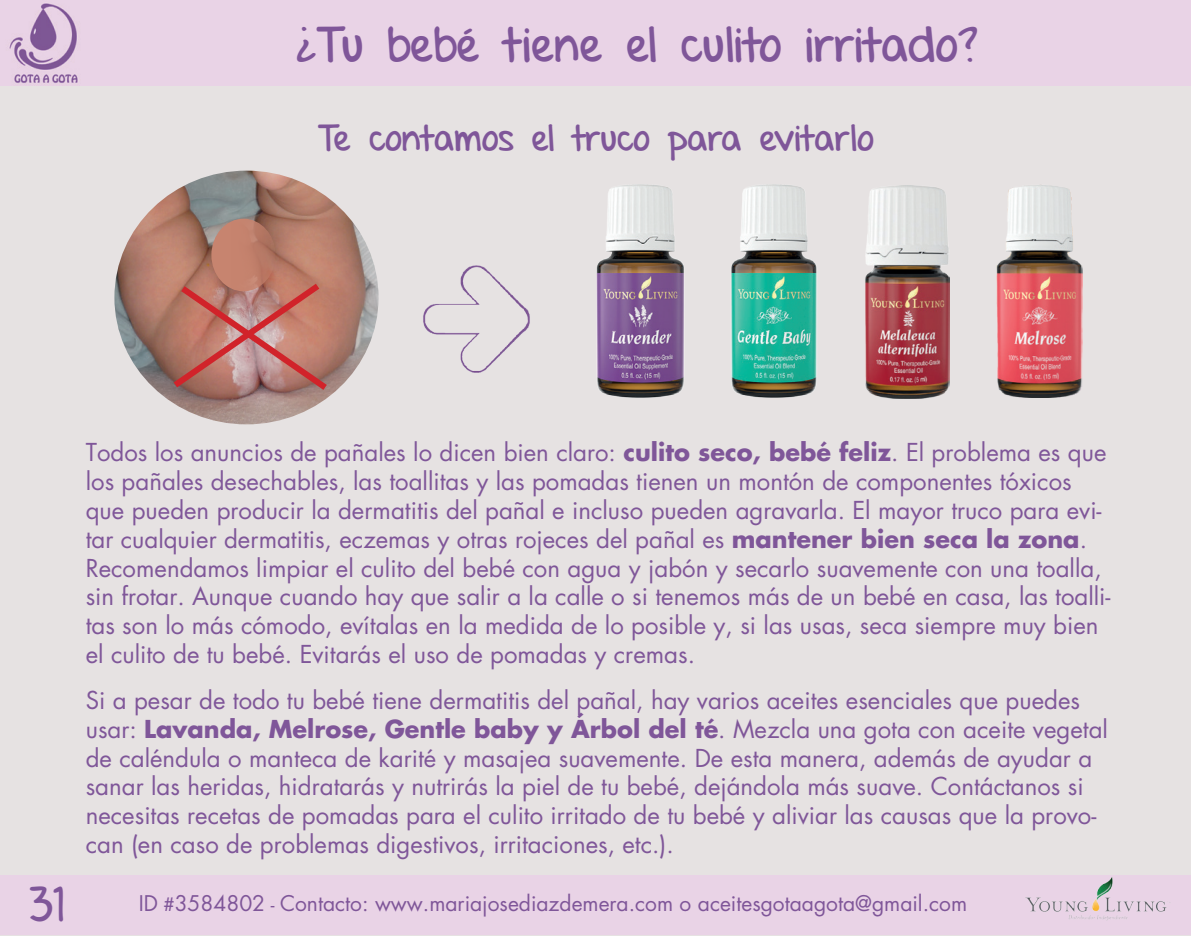
<style>
.page{position:relative;width:1191px;height:936px;background:#fff}
.page>*{position:absolute;margin:0;border:0;box-sizing:border-box;transform-origin:0 0}
.t1{font:48px "Set Firetothe Rain";color:#7f5699}
.t2{font:36px "Set Firetothe Rain";color:#7f5699}
.t3{font:24px/28.8px "Futura";color:#7f5699}
.t4{font:21px "Futura";color:#7f5699}
.s1{font-weight:700}
.s2{font-size:18px}
</style>
<div class="page">
<div style="left:0;top:85px;width:1191px;height:850px;background:#e6e2e2"></div>
<div style="left:0;top:875px;width:1191px;height:59px;background:#e9d3e6"></div>
<img style="left:0;top:0;width:89px;height:85px">
<img style="left:1025px;top:876px;width:145px;height:44px">
<img style="left:996px;top:185px;width:86px;height:212px">
<img style="left:864px;top:185px;width:85px;height:213px">
<img style="left:586px;top:185px;width:128px;height:212px">
<img style="left:727px;top:184px;width:103px;height:213px">
<img style="left:114px;top:171px;width:264px;height:253px">
<svg style="left:167px;top:278px;width:166px;height:118px;background:#b9786d"></svg>
<div style="left:406px;top:248px;width:140px;height:140px;background:#e6e2e2"></div>
<svg style="left:211px;top:219px;width:64px;height:72px;background:#c07f6b"></svg>
<h1 class="t1" style="left:295px;top:17px;width:685px">¿Tu bebé tiene el culito irritado?</h1>
<h2 class="t2" style="left:317px;top:117px;width:558px">Te contamos el truco para evitarlo</h2>
<h1 class="t1" style="left:29px;top:876px;width:36px">31</h1>
<p class="t3" style="left:86px;top:437px;width:1026px">Todos los anuncios de pañales lo dicen bien claro: <span class="s1">culito seco, bebé feliz</span>. El problema es que los pañales desechables, las toallitas y las pomadas tienen un montón de componentes tóxicos que pueden producir la dermatitis del pañal e incluso pueden agravarla. El mayor truco para evi&shy;tar cualquier dermatitis, eczemas y otras rojeces del pañal es <span class="s1">mantener bien seca la zona</span>.<br>Recomendamos limpiar el culito del bebé con agua y jabón y secarlo suavemente con una toalla, sin frotar. Aunque cuando hay que salir a la calle o si tenemos más de un bebé en casa, las toalli&shy;tas son lo más cómodo, evítalas en la medida de lo posible y, si las usas, seca siempre muy bien el culito de tu bebé. Evitarás el uso de pomadas y cremas.</p>
<p class="t3" style="left:86px;top:685px;width:1023px">Si a pesar de todo tu bebé tiene dermatitis del pañal, hay varios aceites esenciales que puedes usar: <span class="s1">Lavanda, Melrose, Gentle baby y Árbol del té</span>. Mezcla una gota con aceite vegetal de caléndula o manteca de karité y masajea suavemente. De esta manera, además de ayudar a sanar las heridas, hidratarás y nutrirás la piel de tu bebé, dejándola más suave. Contáctanos si necesitas recetas de pomadas para el culito irritado de tu bebé y aliviar las causas que la provo&shy;can (en caso de problemas digestivos, irritaciones, etc.).</p>
<p class="t4" style="left:139px;top:888px;width:830px">ID <span class="s2">#</span>3584802 <span class="s2">-</span> Contacto: www.mariajosediazdemera.com o aceitesgotaagota@gmail.com</p>
</div>
